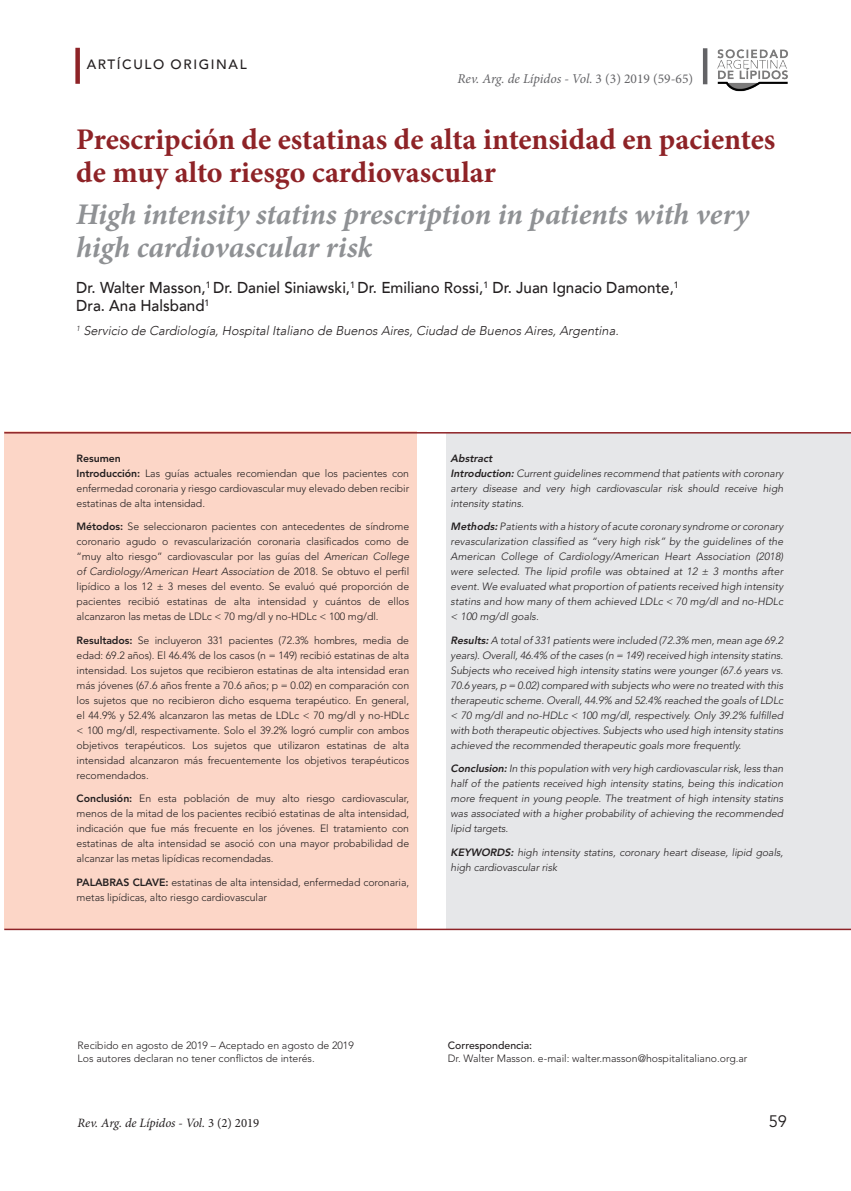
<style>
.page{position:relative;width:851px;height:1191px;background:#fff}
.page>*{position:absolute;margin:0;border:0;box-sizing:border-box;transform-origin:0 0}
.titulo_castellano_se{font:700 30px/33px "Minion Pro";color:#8e2327}
.titulo_ingles{font:italic 700 30px/33px "Minion Pro";color:#8f9194}
.t1{font:16.5px "Avenir LT Std";color:#231f20}
.autores{font:500 15.75px/18px "Avenir LT";color:#231f20;scale:.96 1}
.cabezales{font:italic 13.5px "Minion Pro";letter-spacing:-.005em;color:#636366}
.sección{font:500 13.5px "Avenir LT";letter-spacing:.12em;color:#231f20}
.cabezales-2{font:13.5px "Minion Pro";color:#636366}
.instituciones{font:italic 300 12.75px "Avenir LT";color:#231f20}
.cabezales-3{font:italic 12.75px "Minion Pro";letter-spacing:-.005em;color:#231f20}
.resumen_texto_sobre{font:300 10.5px/15px "Avenir LT Std";letter-spacing:-.005em;color:#231f20;text-align:justify}
.abstract_texto{font:italic 300 10.5px/15px "Avenir LT Std";letter-spacing:-.005em;color:#231f20;text-align:justify}
.recibido{font:300 10.5px "Avenir LT Std";color:#231f20}
.recibido-2{font:500 10.5px "Avenir LT Std";color:#231f20}
.abstract_titulo{font:italic 800 10.5px "Avenir LT Std";color:#231f20}
.resumen_titulo{font:800 10.5px "Avenir LT Std";letter-spacing:-.005em;color:#231f20}
.s1{font-style:normal}
.s2{font-weight:800}
.s3{font-style:italic}
</style>
<div class="page">
<div style="left:446px;top:433px;width:404px;height:497px;background:#e6e7e9"></div>
<div style="left:4px;top:432px;width:413px;height:497px;background:#fcd6c7"></div>
<img style="left:717px;top:49px;width:71px;height:43px">
<div style="left:702px;top:48px;width:5px;height:36px;background:#636366"></div>
<div style="left:75px;top:48px;width:5px;height:36px;background:#8e2327"></div>
<hr style="left:4px;top:432px;width:846px;height:1px;background:#8e2327">
<hr style="left:4px;top:928px;width:846px;height:2px;background:#8e2327">
<p class="sección" style="left:87px;top:56px;width:161px">ARTÍCULO ORIGINAL</p>
<p class="cabezales" style="left:457px;top:70px;width:237px">Rev. Arg. de Lípidos - Vol. <span class="s1">3 (3) 2019 (59-65)</span></p>
<p class="cabezales-2" style="left:596px;top:70px;width:8px">2</p>
<p class="cabezales-2" style="left:644px;top:70px;width:46px">8 xx xx</p>
<p class="titulo_castellano_se" style="left:76px;top:123px;width:700px">Prescripción de estatinas de alta intensidad en pacientes de muy alto riesgo cardiovascular</p>
<p class="titulo_ingles" style="left:76px;top:197px;width:674px">High intensity statins prescription in patients with very high cardiovascular risk</p>
<p class="autores" style="left:76px;top:279px;width:629px">Dr. Walter Masson,<sup>1</sup> Dr. Daniel Siniawski,<sup>1</sup> Dr. Emiliano Rossi,<sup>1</sup> Dr. Juan Ignacio Damonte,<sup>1<br></sup>Dra. Ana Halsband<sup>1</sup></p>
<p class="instituciones" style="left:76px;top:323px;width:546px"><sup>1</sup> Servicio de Cardiología,HospitalItaliano de Buenos Aires,Ciudad de Buenos Aires,Argentina.</p>
<p class="resumen_titulo" style="left:76px;top:452px;width:46px">Resumen</p>
<p class="resumen_texto_sobre" style="left:76px;top:465px;width:334px"><span class="s2">Introducción:</span> Las guías actuales recomiendan que los pacientes con enfermedad coronaria y riesgo cardiovascular muy elevado deben recibir estatinas de alta intensidad.</p>
<p class="resumen_texto_sobre" style="left:76px;top:519px;width:334px"><span class="s2">Métodos:</span> Se seleccionaron pacientes con antecedentes de síndrome coronario agudo o revascularización coronaria clasificados como de “muy alto riesgo” cardiovascular por las guías del <span class="s3">American College of Cardiology/American Heart Association</span> de 2018. Se obtuvo el perfil lipídico a los 12 ± 3 meses del evento. Se evaluó qué proporción de pacientes recibió estatinas de alta intensidad y cuántos de ellos alcanzaron las metas de LDLc &lt; 70 mg/dl y no-HDLc &lt; 100 mg/dl.</p>
<p class="resumen_texto_sobre" style="left:76px;top:632px;width:334px"><span class="s2">Resultados:</span> Se incluyeron 331 pacientes (72.3% hombres, media de edad: 69.2 años). El 46.4% de los casos (n = 149) recibió estatinas de alta intensidad. Los sujetos que recibieron estatinas de alta intensidad eran más jóvenes (67.6 años frente a 70.6 años; p = 0.02) en comparación con los sujetos que no recibieron dicho esquema terapéutico. En general, el 44.9% y 52.4% alcanzaron las metas de LDLc &lt; 70 mg/dl y no-HDLc &lt; 100 mg/dl, respectivamente. Solo el 39.2% logró cumplir con ambos objetivos terapéuticos. Los sujetos que utilizaron estatinas de alta intensidad alcanzaron más frecuentemente los objetivos terapéuticos recomendados.</p>
<p class="resumen_texto_sobre" style="left:76px;top:791px;width:334px"><span class="s2">Conclusión:</span> En esta población de muy alto riesgo cardiovascular, menos de la mitad de los pacientes recibió estatinas de alta intensidad, indicación que fue más frecuente en los jóvenes. El tratamiento con estatinas de alta intensidad se asoció con una mayor probabilidad de alcanzar las metas lipídicas recomendadas.</p>
<p class="resumen_texto_sobre" style="left:76px;top:874px;width:334px"><span class="s2">PALABRAS CLAVE:</span> estatinas de alta intensidad, enfermedad coronaria, metas lipídicas, alto riesgo cardiovascular</p>
<p class="abstract_titulo" style="left:450px;top:452px;width:45px">Abstract</p>
<p class="abstract_texto" style="left:450px;top:466px;width:334px"><span class="s2">Introduction:</span>Current guidelines recommend that patients with coronary artery disease and very high cardiovascular risk should receive high intensity statins.</p>
<p class="abstract_texto" style="left:450px;top:519px;width:334px"><span class="s2">Methods:</span>Patients with a history of acute coronary syndrome or coronary revascularization classified as “very high risk” by the guidelines of the American College of Cardiology/American Heart Association (2018) were selected. The lipid profile was obtained at 12 ± 3 months after event. We evaluated what proportion of patients received high intensity statins and how many of them achieved LDLc &lt; 70 mg/dl and no-HDLc &lt; 100 mg/dl goals.</p>
<p class="abstract_texto" style="left:450px;top:633px;width:334px"><span class="s2">Results:</span>A total of 331 patients were included (72.3% men, mean age 69.2 years). Overall, 46.4% of the cases (n = 149) received high intensity statins.<br>Subjects who received high intensity statins were younger (67.6 years vs.<br>70.6 years, p = 0.02) compared with subjects who were no treated with this therapeutic scheme. Overall, 44.9% and 52.4% reached the goals of LDLc &lt; 70 mg/dl and no-HDLc &lt; 100 mg/dl, respectively. Only 39.2% fulfilled with both therapeutic objectives. Subjects who used high intensity statins achieved the recommended therapeutic goals more frequently.</p>
<p class="abstract_texto" style="left:450px;top:761px;width:334px"><span class="s2">Conclusion:</span>In this population with very high cardiovascular risk, less than half of the patients received high intensity statins, being this indication more frequent in young people. The treatment of high intensity statins was associated with a higher probability of achieving the recommended lipid targets.</p>
<p class="abstract_texto" style="left:450px;top:845px;width:334px"><span class="s2">KEYWORDS:</span> high intensity statins, coronary heart disease, lipid goals, high cardiovascular risk</p>
<p class="recibido" style="left:78px;top:1039px;width:278px">Recibido en agosto de 2019 – Aceptado en agosto de 2019</p>
<p class="recibido" style="left:78px;top:1052px;width:238px">Los autores declaran no tener conflictos de interés.</p>
<p class="cabezales-3" style="left:78px;top:1114px;width:183px">Rev. Arg. de Lípidos - Vol. <span class="s1">3 (2) 2019</span></p>
<p class="recibido-2" style="left:448px;top:1039px;width:86px">Correspondencia:</p>
<p class="recibido" style="left:448px;top:1052px;width:301px">Dr. Walter Masson. e-mail: walter.masson@hospitalitaliano.org.ar</p>
<p class="t1" style="left:768px;top:1111px;width:20px">59</p>
</div>
